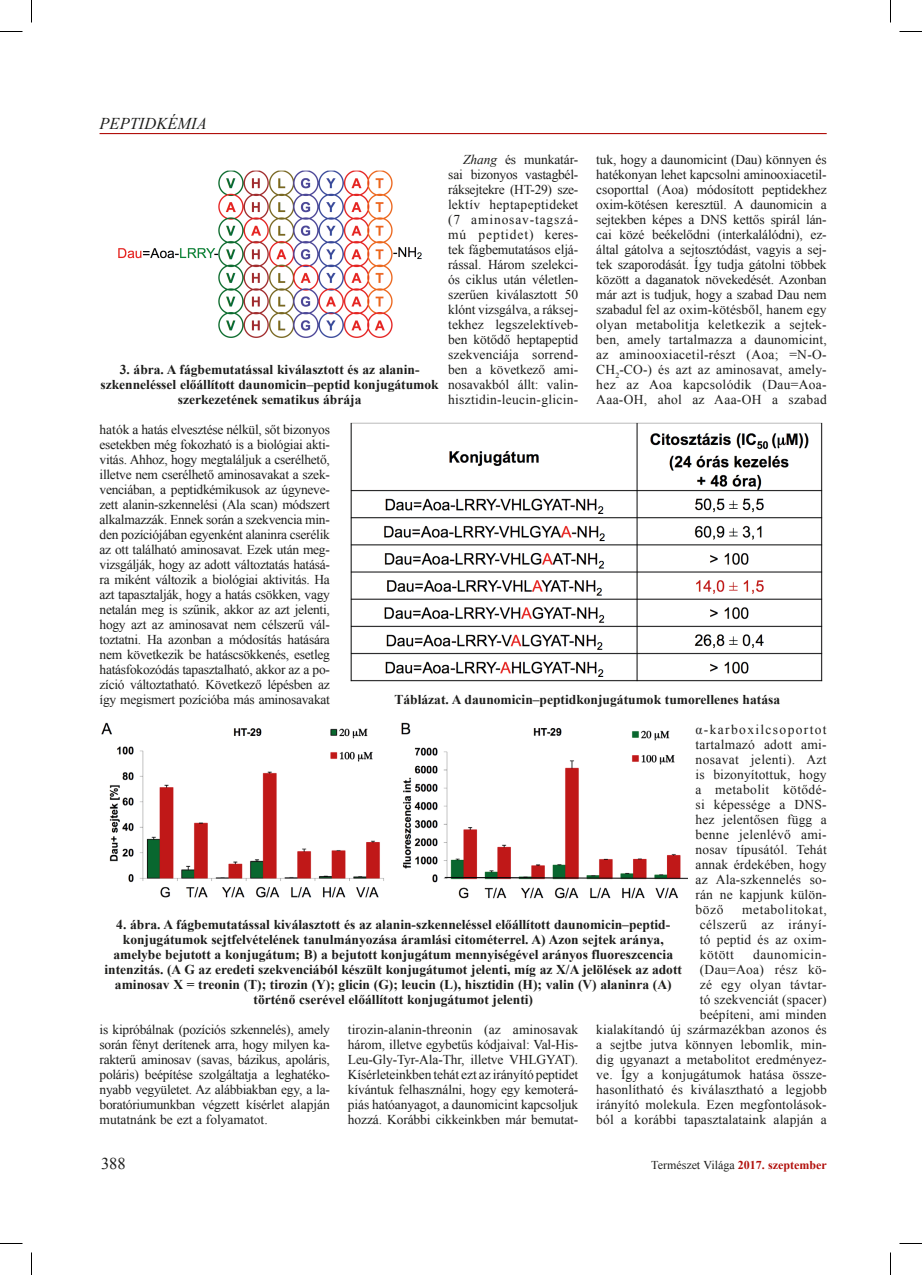
<style>
.page{position:relative;width:922px;height:1275px;background:#fff}
.page>*{position:absolute;margin:0;border:0;box-sizing:border-box;transform-origin:0 0}
.Élőfejléc{font:italic 16.5px "Times New Roman";color:#1d1d1b}
.t1{font:16.5px "Times New Roman";color:#1d1d1b}
.Szöveg{font:13.5px/15px "Times New Roman";letter-spacing:.01em;color:#1d1d1b;text-align:justify}
.Képalá{font:700 13.5px/15px "Times New Roman";color:#1d1d1b;text-align:center}
.t2{font:12px "Times New Roman";color:#1d1d1b}
.s1{font-style:italic}
.s2{font-weight:700;color:#b10f0b}
</style>
<div class="page">
<hr style="left:100px;top:133px;width:727px;height:1px;background:#b10f0b">
<img style="left:118px;top:170px;width:304px;height:168px">
<img style="left:350px;top:422px;width:473px;height:260px">
<img style="left:101px;top:722px;width:283px;height:176px">
<img style="left:401px;top:722px;width:286px;height:177px">
<svg style="left:0;top:31px;width:22px;height:1px"></svg>
<svg style="left:899px;top:31px;width:23px;height:1px"></svg>
<svg style="left:0;top:1243px;width:22px;height:1px"></svg>
<svg style="left:899px;top:1243px;width:23px;height:1px"></svg>
<svg style="left:31px;top:0;width:1px;height:22px"></svg>
<svg style="left:31px;top:1252px;width:1px;height:23px"></svg>
<svg style="left:890px;top:0;width:1px;height:22px"></svg>
<svg style="left:890px;top:1252px;width:1px;height:23px"></svg>
<p class="Élőfejléc" style="left:100px;top:112px;width:109px">PEPTIDKÉMIA</p>
<p class="Képalá" style="left:101px;top:361px;width:340px">3. ábra. A fágbemutatással kiválasztott és az alanin&shy;szkenneléssel előállított daunomicin–peptid konjugátumok szerkezetének sematikus ábrája</p>
<p class="Szöveg" style="left:448px;top:151px;width:132px;text-indent:15px"><span class="s1">Zhang</span> és munkatár&shy;sai bizonyos vastagbél&shy;ráksejtekre (HT-29) sze&shy;lektív heptapeptideket (7 aminosav-tagszá&shy;mú peptidet) keres&shy;tek fágbemutatásos eljá&shy;rással. Három szelekci&shy;ós ciklus után véletlen&shy;szerűen kiválasztott 50 klónt vizsgálva, a ráksej&shy;tekhez legszelektíveb&shy;ben kötődő heptapeptid szekvenciája sorrend&shy;ben a következő ami&shy;nosavakból állt: valin&shy;hisztidin-leucin-glicin-</p>
<p class="Szöveg" style="left:596px;top:151px;width:232px">tuk, hogy a daunomicint (Dau) könnyen és hatékonyan lehet kapcsolni aminooxiacetil&shy;csoporttal (Aoa) módosított peptidekhez oxim-kötésen keresztül. A daunomicin a sejtekben képes a DNS kettős spirál lán&shy;cai közé beékelődni (interkalálódni), ez&shy;által gátolva a sejtosztódást, vagyis a sej&shy;tek szaporodását. Így tudja gátolni többek között a daganatok növekedését. Azonban már azt is tudjuk, hogy a szabad Dau nem szabadul fel az oxim-kötésből, hanem egy olyan metabolitja keletkezik a sejtek&shy;ben, amely tartalmazza a daunomicint, az aminooxiacetil-részt (Aoa; =N-O-CH<sub>2</sub>-CO-) és azt az aminosavat, amely&shy;hez az Aoa kapcsolódik (Dau=Aoa-Aaa-OH, ahol az Aaa-OH a szabad</p>
<p class="Szöveg" style="left:100px;top:421px;width:232px">hatók a hatás elvesztése nélkül, sőt bizonyos esetekben még fokozható is a biológiai akti&shy;vitás. Ahhoz, hogy megtaláljuk a cserélhető, illetve nem cserélhető aminosavakat a szek&shy;venciában, a peptidkémikusok az úgyneve&shy;zett alanin-szkennelési (Ala scan) módszert alkalmazzák. Ennek során a szekvencia min&shy;den pozíciójában egyenként alaninra cserélik az ott található aminosavat. Ezek után meg&shy;vizsgálják, hogy az adott változtatás hatásá&shy;ra miként változik a biológiai aktivitás. Ha azt tapasztalják, hogy a hatás csökken, vagy netalán meg is szűnik, akkor az azt jelenti, hogy azt az aminosavat nem célszerű vál&shy;toztatni. Ha azonban a módosítás hatására nem következik be hatáscsökkenés, esetleg hatásfokozódás tapasztalható, akkor az a po&shy;zíció változtatható. Következő lépésben az így megismert pozícióba más aminosavakat</p>
<p class="Képalá" style="left:394px;top:691px;width:387px">Táblázat. A daunomicin–peptidkonjugátumok tumorellenes hatása</p>
<p class="Szöveg" style="left:695px;top:721px;width:133px">α-karboxilcsoportot tartalmazó adott ami&shy;nosavat jelenti). Azt is bizonyítottuk, hogy a metabolit kötődé&shy;si képessége a DNS&shy;hez jelentősen függ a benne jelenlévő ami&shy;nosav típusától. Tehát annak érdekében, hogy az Ala-szkennelés so&shy;rán ne kapjunk külön&shy;böző</p>
<p class="Szöveg" style="left:700px;top:901px;width:128px;text-indent:42px">metabolitokat, célszerű az irányí&shy;tó peptid és az oxim&shy;kötött</p>
<p class="Képalá" style="left:105px;top:916px;width:579px">4. ábra. A fágbemutatással kiválasztott és az alanin-szkenneléssel előállított daunomicin–peptid&shy;konjugátumok sejtfelvételének tanulmányozása áramlási citométerrel. A) Azon sejtek aránya, amelybe bejutott a konjugátum; B) a bejutott konjugátum mennyiségével arányos fluoreszcencia intenzitás. (A G az eredeti szekvenciából készült konjugátumot jelenti, míg az X/A jelölések az adott aminosav X = treonin (T); tirozin (Y); glicin (G); leucin (L), hisztidin (H); valin (V) alaninra (A) történő cserével előállított konjugátumot jelenti)</p>
<p class="Szöveg" style="left:596px;top:946px;width:232px;text-align:right">daunomicin-<br>(Dau=Aoa) rész kö-<br>zé egy olyan távtar-<br>tó szekvenciát (spacer)<br>beépíteni, ami minden<br>kialakítandó új származékban azonos és a sejtbe jutva könnyen lebomlik, min&shy;dig ugyanazt a metabolitot eredményez&shy;ve. Így a konjugátumok hatása össze&shy;hasonlítható és kiválasztható a legjobb irányító molekula. Ezen megfontolások&shy;ból a korábbi tapasztalataink alapján a</p>
<p class="Szöveg" style="left:100px;top:1021px;width:232px">is kipróbálnak (pozíciós szkennelés), amely során fényt derítenek arra, hogy milyen ka&shy;rakterű aminosav (savas, bázikus, apoláris, poláris) beépítése szolgáltatja a leghatéko&shy;nyabb vegyületet. Az alábbiakban egy, a la&shy;boratóriumunkban végzett kísérlet alapján mutatnánk be ezt a folyamatot.</p>
<p class="Szöveg" style="left:348px;top:1021px;width:232px">tirozin-alanin-threonin (az aminosavak három, illetve egybetűs kódjaival: Val-His-Leu-Gly-Tyr-Ala-Thr, illetve VHLGYAT).<br>Kísérleteinkben tehát ezt az irányító peptidet kívántuk felhasználni, hogy egy kemoterá&shy;piás hatóanyagot, a daunomicint kapcsoljuk hozzá. Korábbi cikkeinkben már bemutat-</p>
<p class="t1" style="left:101px;top:1152px;width:26px">388</p>
<p class="t2" style="left:651px;top:1156px;width:177px">Természet Világa <span class="s2">2017. szeptember</span></p>
</div>
